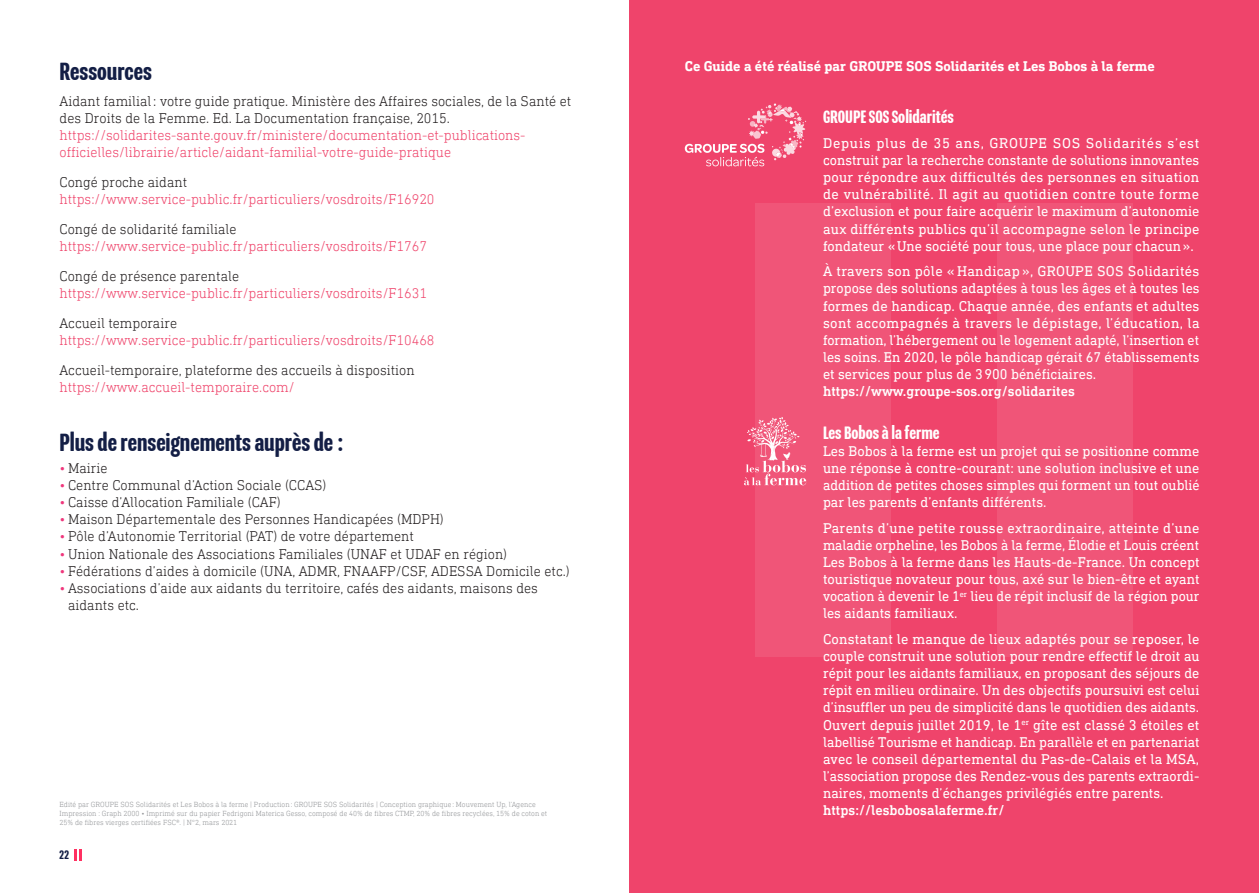
<style>
.page{position:relative;width:1259px;height:893px;background:#fff}
.page>*{position:absolute;margin:0;border:0;box-sizing:border-box;transform-origin:0 0}
.TEXTE_COURANT{font:500 27px "Program Narrow";color:#131e45}
.TEXTE_COURANT-2{font:500 19.5px "Program Narrow";color:#fff}
.TEXTE_COURANT-3{font:14.25px/17.1px "DIN Next Slab Pro";color:#fff;text-align:justify}
.TEXTE_COURANT-4{font:300 14.25px/17.1px "DIN Next Slab Pro";color:#ef446b}
.TEXTE_COURANT-5{font:300 14.25px/17.1px "DIN Next Slab Pro";color:#231f20}
.TEXTE_COURANT-6{font:500 14.25px "DIN Next Slab Pro";color:#fff}
.TEXTE_COURANT-7{font:700 14.25px "DIN Next Slab Pro";color:#fff}
.t1{font:500 13.5px "Program Narrow";color:#131e45}
.TEXTE_COURANT-8{font:300 7.5px/9px "DIN Next Slab Pro";color:#939598}
.s1{color:#231f20}
.s2{color:#ef446b}
.s3{color:#ef377c}
</style>
<div class="page">
<div style="left:629px;top:0;width:630px;height:893px;background:#ef446b"></div>
<div style="left:755px;top:204px;width:136px;height:453px;background:#f05578"></div>
<div style="left:997px;top:204px;width:135px;height:453px;background:#f05578"></div>
<svg style="left:74px;top:849px;width:8px;height:11px"></svg>
<svg style="left:685px;top:103px;width:121px;height:63px"></svg>
<svg style="left:744px;top:417px;width:62px;height:68px"></svg>
<p class="TEXTE_COURANT" style="left:60px;top:57px;width:94px">Ressources</p>
<p class="TEXTE_COURANT-4" style="left:60px;top:92px;width:513px"><span class="s1">Aidant familial: votre guide pratique. Ministère des Affaires sociales, de la Santé et des Droits de la Femme. Ed. La Documentation française, 2015. </span>https://solidarites-sante.gouv.fr/ministere/documentation-et-publications&shy;officielles/librairie/article/aidant-familial-votre-guide-pratique</p>
<p class="TEXTE_COURANT-4" style="left:60px;top:174px;width:376px"><span class="s1">Congé proche aidant </span>https://www.service-public.fr/particuliers/vosdroits/F16920</p>
<p class="TEXTE_COURANT-4" style="left:60px;top:221px;width:369px"><span class="s1">Congé de solidarité familiale </span>https://www.service-public.fr/particuliers/vosdroits/F1767</p>
<p class="TEXTE_COURANT-4" style="left:60px;top:267px;width:369px"><span class="s1">Congé de présence parentale </span>https://www.service-public.fr/particuliers/vosdroits/F1631</p>
<p class="TEXTE_COURANT-4" style="left:60px;top:314px;width:376px"><span class="s1">Accueil temporaire </span>https://www.service-public.fr/particuliers/vosdroits/F10468</p>
<p class="TEXTE_COURANT-5" style="left:60px;top:361px;width:357px">Accueil-temporaire, plateforme des accueils à disposition <span class="s2">https://www.accueil-temporaire.com/</span></p>
<p class="TEXTE_COURANT" style="left:60px;top:428px;width:285px">Plus de renseignements auprès de :</p>
<p class="TEXTE_COURANT-5" style="left:60px;top:459px;width:50px"><span class="s3">•</span> Mairie</p>
<p class="TEXTE_COURANT-5" style="left:60px;top:477px;width:268px"><span class="s3">•</span> Centre Communal d’Action Sociale (CCAS)</p>
<p class="TEXTE_COURANT-5" style="left:60px;top:494px;width:223px"><span class="s3">•</span> Caisse d’Allocation Familiale (CAF)</p>
<p class="TEXTE_COURANT-5" style="left:60px;top:511px;width:386px"><span class="s3">•</span> Maison Départementale des Personnes Handicapées (MDPH)</p>
<p class="TEXTE_COURANT-5" style="left:60px;top:528px;width:356px"><span class="s3">•</span> Pôle d’Autonomie Territorial (PAT) de votre département</p>
<p class="TEXTE_COURANT-5" style="left:60px;top:545px;width:449px"><span class="s3">•</span> Union Nationale des Associations Familiales (UNAF et UDAF en région)</p>
<p class="TEXTE_COURANT-5" style="left:60px;top:562px;width:512px"><span class="s3">•</span> Fédérations d’aides à domicile (UNA, ADMR, FNAAFP/CSF, ADESSA Domicile etc.)</p>
<p class="TEXTE_COURANT-5" style="left:68px;top:579px;width:471px;text-indent:-9px"><span class="s3">•</span> Associations d’aide aux aidants du territoire, cafés des aidants, maisons des aidants etc.</p>
<p class="TEXTE_COURANT-8" style="left:60px;top:800px;width:478px">Edité par GROUPE SOS Solidarités et Les Bobos à la ferme | Production: GROUPE SOS Solidarités | Conception graphique : Mouvement Up, l’Agence</p>
<p class="TEXTE_COURANT-8" style="left:60px;top:809px;width:489px">Impression : Graph 2000 • Imprimé sur du papier Fedrigoni Materica Gesso, composé de 40% de fibres CTMP, 20% de fibres recyclées, 15% de coton et<br>25% de fibres vierges certifiées FSC®. | N°2, mars 2021</p>
<p class="t1" style="left:60px;top:847px;width:11px">22</p>
<p class="TEXTE_COURANT-7" style="left:685px;top:58px;width:471px">Ce Guide a été réalisé par GROUPE SOS Solidarités et Les Bobos à la ferme</p>
<p class="TEXTE_COURANT-2" style="left:823px;top:107px;width:132px">GROUPE SOS Solidarités</p>
<p class="TEXTE_COURANT-3" style="left:823px;top:134px;width:378px">Depuis plus de 35 ans, GROUPE SOS Solidarités s’est construit par la recherche constante de solutions innovantes pour répondre aux difficultés des personnes en situation de vulnérabilité. Il agit au quotidien contre toute forme d’exclusion et pour faire acquérir le maximum d’autonomie aux différents publics qu’il accompagne selon le principe fondateur «Une société pour tous, une place pour chacun».</p>
<p class="TEXTE_COURANT-3" style="left:823px;top:263px;width:378px">À travers son pôle «Handicap », GROUPE SOS Solidarités propose des solutions adaptées à tous les âges et à toutes les formes de handicap. Chaque année, des enfants et adultes sont accompagnés à travers le dépistage, l’éducation, la formation, l’hébergement ou le logement adapté, l’insertion et les soins. En 2020, le pôle handicap gérait 67 établissements et services pour plus de 3900 bénéficiaires.</p>
<p class="TEXTE_COURANT-6" style="left:823px;top:383px;width:253px">https://www.groupe-sos.org/solidarites</p>
<p class="TEXTE_COURANT-2" style="left:823px;top:422px;width:118px">Les Bobos à la ferme</p>
<p class="TEXTE_COURANT-3" style="left:823px;top:442px;width:378px">Les Bobos à la ferme est un projet qui se positionne comme une réponse à contre-courant: une solution inclusive et une addition de petites choses simples qui forment un tout oublié par les parents d’enfants différents.</p>
<p class="TEXTE_COURANT-3" style="left:823px;top:519px;width:378px">Parents d’une petite rousse extraordinaire, atteinte d’une maladie orpheline, les Bobos à la ferme, Élodie et Louis créent Les Bobos à la ferme dans les Hauts-de-France. Un concept touristique novateur pour tous, axé sur le bien-être et ayant vocation à devenir le 1<sup>er</sup> lieu de répit inclusif de la région pour les aidants familiaux.</p>
<p class="TEXTE_COURANT-3" style="left:823px;top:630px;width:378px">Constatant le manque de lieux adaptés pour se reposer, le couple construit une solution pour rendre effectif le droit au répit pour les aidants familiaux, en proposant des séjours de répit en milieu ordinaire. Un des objectifs poursuivi est celui d’insuffler un peu de simplicité dans le quotidien des aidants.<br>Ouvert depuis juillet 2019, le 1<sup>er</sup> gîte est classé 3 étoiles et labellisé Tourisme et handicap. En parallèle et en partenariat avec le conseil départemental du Pas-de-Calais et la MSA, l’association propose des Rendez-vous des parents extraordi&shy;naires, moments d’échanges privilégiés entre parents.</p>
<p class="TEXTE_COURANT-6" style="left:823px;top:802px;width:183px">https://lesbobosalaferme.fr/</p>
</div>
